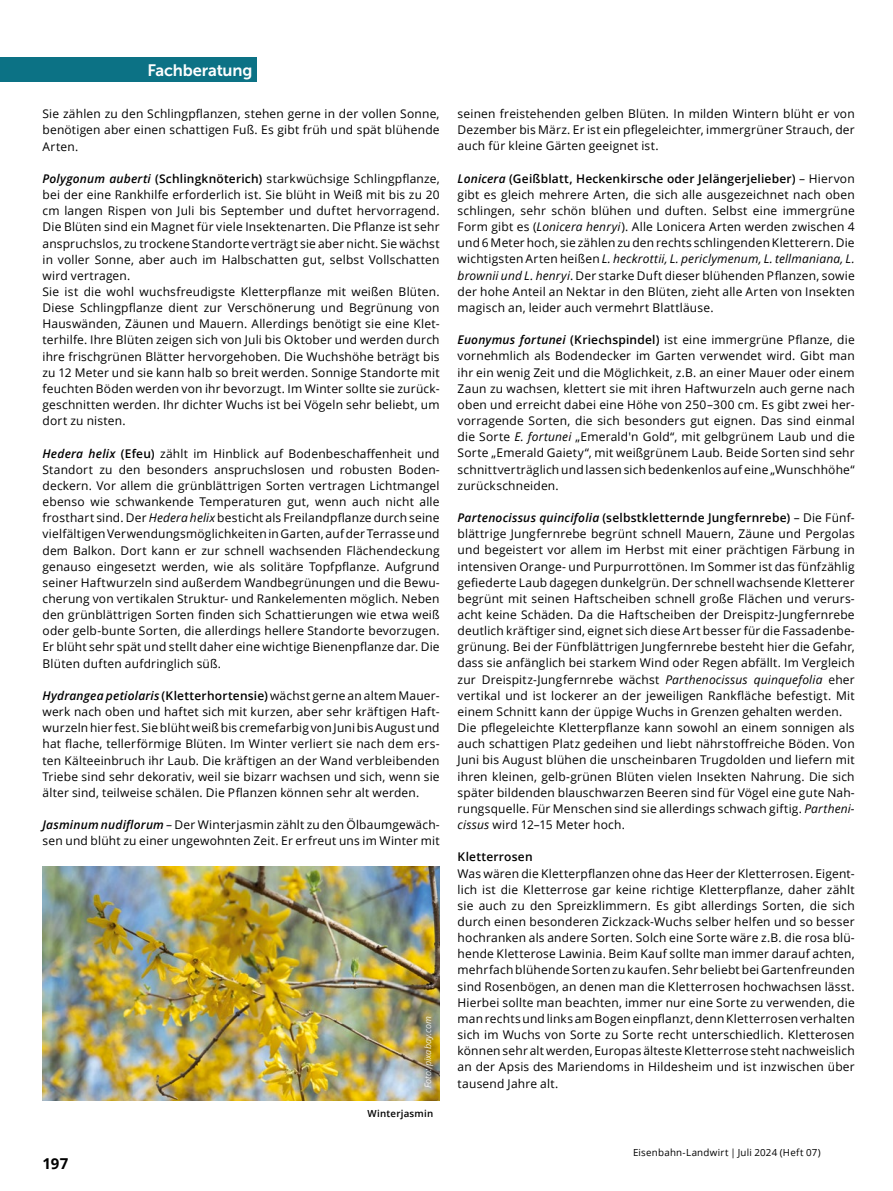
<style>
.page{position:relative;width:893px;height:1191px;background:#fff}
.page>*{position:absolute;margin:0;border:0;box-sizing:border-box;transform-origin:0 0}
.t1{font:16.5px "Museo Sans 700";letter-spacing:-.015em;color:#fff}
.t2{font:700 15px "Open Sans";color:#000}
.t3{font:12px/16.2px "Open Sans";letter-spacing:.015em;color:#000;text-align:justify}
.t4{font:600 12px "Open Sans";letter-spacing:.02em;color:#000}
.t5{font:9.75px "Open Sans";letter-spacing:.025em;color:#000}
.t6{font:600 9.75px "Open Sans";letter-spacing:.02em;color:#000}
.t7{font:italic 9px "Open Sans";color:#fff}
.s1{font-weight:600;font-style:italic}
.s2{font-weight:600}
.s3{font-style:italic}
</style>
<div class="page">
<div style="left:0;top:58px;width:257px;height:24px;background:#0c7285"></div>
<img style="left:43px;top:867px;width:397px;height:233px">
<img style="left:416px;top:1007px;width:24px;height:89px">
<h1 class="t1" style="left:147px;top:61px;width:106px">Fachberatung</h1>
<p class="t3" style="left:43px;top:105px;width:399px">Sie zählen zu den Schlingpflanzen, stehen gerne in der vollen Sonne, benötigen aber einen schattigen Fuß. Es gibt früh und spät blühende Arten.</p>
<p class="t3" style="left:43px;top:170px;width:399px;text-align:left"><span class="s1">Polygonum auberti</span> <span class="s2">(Schlingknöterich)</span> starkwüchsige Schlingpflanze, bei der eine Rankhilfe erforderlich ist. Sie blüht in Weiß mit bis zu 20 cm langen Rispen von Juli bis September und duftet hervorragend.<br>Die Blüten sind ein Magnet für viele Insektenarten. Die Pflanze ist sehr anspruchslos, zu trockene Standorte verträgt sie aber nicht. Sie wächst in voller Sonne, aber auch im Halbschatten gut, selbst Vollschatten wird vertragen.<br>Sie ist die wohl wuchsfreudigste Kletterpflanze mit weißen Blüten.<br>Diese Schlingpflanze dient zur Verschönerung und Begrünung von Hauswänden, Zäunen und Mauern. Allerdings benötigt sie eine Klet&shy;terhilfe. Ihre Blüten zeigen sich von Juli bis Oktober und werden durch ihre frischgrünen Blätter hervorgehoben. Die Wuchshöhe beträgt bis zu 12 Meter und sie kann halb so breit werden. Sonnige Standorte mit feuchten Böden werden von ihr bevorzugt. Im Winter sollte sie zurück&shy;geschnitten werden. Ihr dichter Wuchs ist bei Vögeln sehr beliebt, um dort zu nisten.</p>
<p class="t3" style="left:43px;top:445px;width:399px"><span class="s1">Hedera helix</span> <span class="s2">(Efeu)</span> zählt im Hinblick auf Bodenbeschaffenheit und Standort zu den besonders anspruchslosen und robusten Boden&shy;deckern. Vor allem die grünblättrigen Sorten vertragen Lichtmangel ebenso wie schwankende Temperaturen gut, wenn auch nicht alle frosthart sind. Der <span class="s3">Hedera helix</span> besticht als Freilandpflanze durch seine vielfältigen Verwendungsmöglichkeiten in Garten, auf der Terrasse und dem Balkon. Dort kann er zur schnell wachsenden Flächendeckung genauso eingesetzt werden, wie als solitäre Topfpflanze. Aufgrund seiner Haftwurzeln sind außerdem Wandbegrünungen und die Bewu&shy;cherung von vertikalen Struktur- und Rankelementen möglich. Neben den grünblättrigen Sorten finden sich Schattierungen wie etwa weiß oder gelb-bunte Sorten, die allerdings hellere Standorte bevorzugen.<br>Er blüht sehr spät und stellt daher eine wichtige Bienenpflanze dar. Die Blüten duften aufdringlich süß.</p>
<p class="t3" style="left:43px;top:687px;width:399px"><span class="s1">Hydrangea petiolaris</span> <span class="s2">(Kletterhortensie)</span> wächst gerne an altem Mauer&shy;werk nach oben und haftet sich mit kurzen, aber sehr kräftigen Haft&shy;wurzeln hier fest. Sie blüht weiß bis cremefarbig von Juni bis August und hat flache, tellerförmige Blüten. Im Winter verliert sie nach dem ers&shy;ten Kälteeinbruch ihr Laub. Die kräftigen an der Wand verbleibenden Triebe sind sehr dekorativ, weil sie bizarr wachsen und sich, wenn sie älter sind, teilweise schälen. Die Pflanzen können sehr alt werden.</p>
<p class="t3" style="left:43px;top:816px;width:399px"><span class="s1">Jasminum nudiflorum</span> – Der Winterjasmin zählt zu den Ölbaumgewäch&shy;sen und blüht zu einer ungewohnten Zeit. Er erfreut uns im Winter mit</p>
<p class="t7" style="left:422px;top:1088px;width:74px;rotate:-90deg">Foto: pixabay.com</p>
<p class="t2" style="left:43px;top:1152px;width:27px">197</p>
<p class="t6" style="left:368px;top:1106px;width:67px">Winterjasmin</p>
<p class="t3" style="left:458px;top:105px;width:399px">seinen freistehenden gelben Blüten. In milden Wintern blüht er von Dezember bis März. Er ist ein pflegeleichter, immergrüner Strauch, der auch für kleine Gärten geeignet ist.</p>
<p class="t3" style="left:458px;top:170px;width:399px"><span class="s1">Lonicera</span> <span class="s2">(Geißblatt, Heckenkirsche oder Jelängerjelieber)</span> – Hiervon gibt es gleich mehrere Arten, die sich alle ausgezeichnet nach oben schlingen, sehr schön blühen und duften. Selbst eine immergrüne Form gibt es (<span class="s3">Lonicera henryi</span>). Alle Lonicera Arten werden zwischen 4 und 6 Meter hoch, sie zählen zu den rechts schlingenden Kletterern. Die wichtigsten Arten heißen <span class="s3">L. heckrottii, L. periclymenum, L. tellmaniana, L. brownii und L. henryi</span>. Der starke Duft dieser blühenden Pflanzen, sowie der hohe Anteil an Nektar in den Blüten, zieht alle Arten von Insekten magisch an, leider auch vermehrt Blattläuse.</p>
<p class="t3" style="left:458px;top:331px;width:399px"><span class="s1">Euonymus fortunei</span> <span class="s2">(Kriechspindel)</span> ist eine immergrüne Pflanze, die vornehmlich als Bodendecker im Garten verwendet wird. Gibt man ihr ein wenig Zeit und die Möglichkeit, z.B. an einer Mauer oder einem Zaun zu wachsen, klettert sie mit ihren Haftwurzeln auch gerne nach oben und erreicht dabei eine Höhe von 250–300 cm. Es gibt zwei her&shy;vorragende Sorten, die sich besonders gut eignen. Das sind einmal die Sorte <span class="s3">E. fortunei</span> „Emerald'n Gold“, mit gelbgrünem Laub und die Sorte „Emerald Gaiety“, mit weißgrünem Laub. Beide Sorten sind sehr schnittverträglich und lassen sich bedenkenlos auf eine „Wunschhöhe“ zurückschneiden.</p>
<p class="t3" style="left:458px;top:509px;width:399px;text-align:left"><span class="s1">Partenocissus quincifolia</span> <span class="s2">(selbstkletternde Jungfernrebe)</span> – Die Fünf&shy;blättrige Jungfernrebe begrünt schnell Mauern, Zäune und Pergolas und begeistert vor allem im Herbst mit einer prächtigen Färbung in intensiven Orange- und Purpurrottönen. Im Sommer ist das fünfzählig gefiederte Laub dagegen dunkelgrün. Der schnell wachsende Kletterer begrünt mit seinen Haftscheiben schnell große Flächen und verurs&shy;acht keine Schäden. Da die Haftscheiben der Dreispitz-Jungfernrebe deutlich kräftiger sind, eignet sich diese Art besser für die Fassadenbe&shy;grünung. Bei der Fünfblättrigen Jungfernrebe besteht hier die Gefahr, dass sie anfänglich bei starkem Wind oder Regen abfällt. Im Vergleich zur Dreispitz-Jungfernrebe wächst <span class="s3">Parthenocissus quinquefolia</span> eher vertikal und ist lockerer an der jeweiligen Rankfläche befestigt. Mit einem Schnitt kann der üppige Wuchs in Grenzen gehalten werden.<br>Die pflegeleichte Kletterpflanze kann sowohl an einem sonnigen als auch schattigen Platz gedeihen und liebt nährstoffreiche Böden. Von Juni bis August blühen die unscheinbaren Trugdolden und liefern mit ihren kleinen, gelb-grünen Blüten vielen Insekten Nahrung. Die sich später bildenden blauschwarzen Beeren sind für Vögel eine gute Nah&shy;rungsquelle. Für Menschen sind sie allerdings schwach giftig. <span class="s3">Partheni&shy;cissus</span> wird 12–15 Meter hoch.</p>
<p class="t4" style="left:458px;top:848px;width:77px">Kletterrosen</p>
<p class="t3" style="left:458px;top:864px;width:399px">Was wären die Kletterpflanzen ohne das Heer der Kletterrosen. Eigent&shy;lich ist die Kletterrose gar keine richtige Kletterpflanze, daher zählt sie auch zu den Spreizklimmern. Es gibt allerdings Sorten, die sich durch einen besonderen Zickzack-Wuchs selber helfen und so besser hochranken als andere Sorten. Solch eine Sorte wäre z.B. die rosa blü&shy;hende Kletterose Lawinia. Beim Kauf sollte man immer darauf achten, mehrfach blühende Sorten zu kaufen. Sehr beliebt bei Gartenfreunden sind Rosenbögen, an denen man die Kletterrosen hochwachsen lässt.<br>Hierbei sollte man beachten, immer nur eine Sorte zu verwenden, die man rechts und links am Bogen einpflanzt, denn Kletterrosen verhalten sich im Wuchs von Sorte zu Sorte recht unterschiedlich. Kletterosen können sehr alt werden, Europas älteste Kletterrose steht nachweislich an der Apsis des Mariendoms in Hildesheim und ist inzwischen über tausend Jahre alt.</p>
<p class="t5" style="left:633px;top:1145px;width:189px">Eisenbahn-Landwirt | Juli 2024 (Heft 07)</p>
</div>
